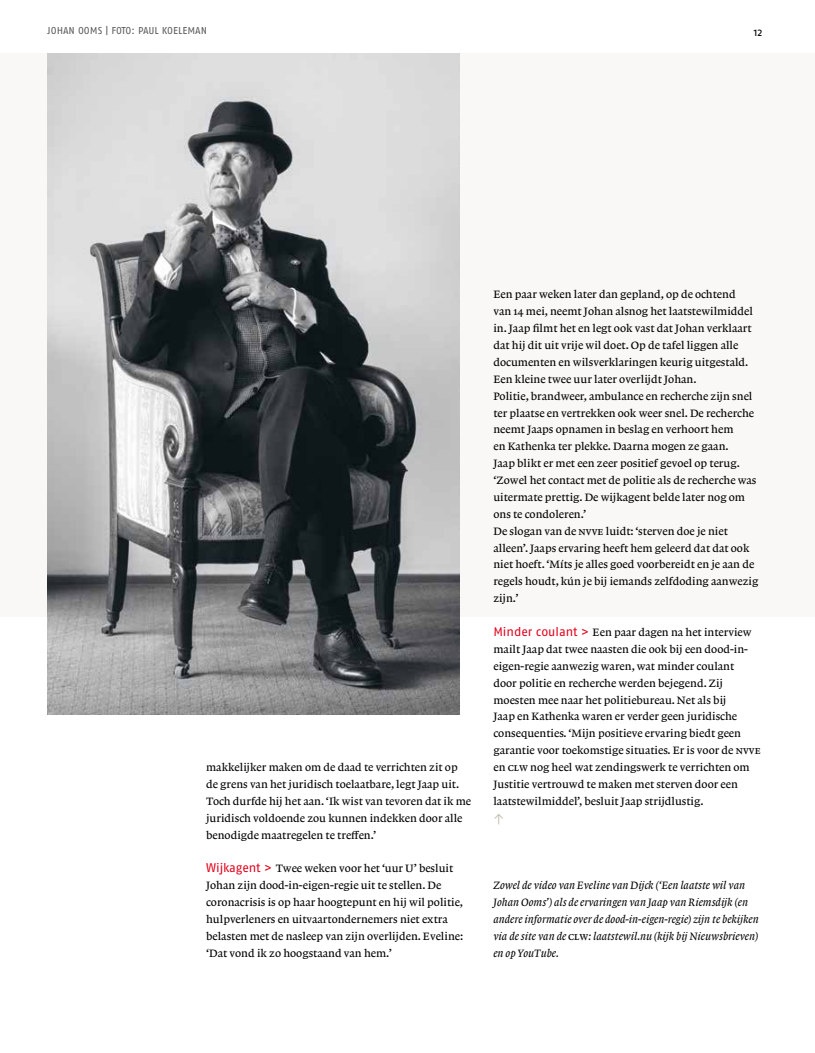
<style>
.page{position:relative;width:815px;height:1053px;background:#fff}
.page>*{position:absolute;margin:0;border:0;box-sizing:border-box;transform-origin:0 0}
.t1{font:11.25px/16.9px "Lexicon No 1 Roman A";color:#000}
.t2{font:11.25px/16.9px "Lexicon No 1 Italic A";color:#000}
.t3{font:11.25px "Fago No";color:#000}
.t4{font:11px "The Sans Expert";color:#bcbaab}
.t5{font:10px "Fago No Regular Lf Caps";letter-spacing:-.01em;color:#58585a}
.s1{font-family:"Fago No";font-size:12.5px;color:#e2001a}
.s2{font-family:"Lexicon No 1 Roman A Exp"}
</style>
<div class="page">
<div style="left:0;top:53px;width:815px;height:563px;background:#f9f8f6"></div>
<hr style="left:814px;top:54px;width:1px;height:163px;background:#e2001a">
<img style="left:47px;top:53px;width:412px;height:661px">
<p class="t5" style="left:47px;top:25px;width:161px">JOHAN OOMS | FOTO: PAUL KOELEMAN</p>
<p class="t3" style="left:754px;top:26px;width:10px">12</p>
<p class="t1" style="left:206px;top:759px;width:267px">makkelijker maken om de daad te verrichten zit op de grens van het juridisch toelaatbare, legt Jaap uit.<br>Toch durfde hij het aan. ‘Ik wist van tevoren dat ik me juridisch voldoende zou kunnen indekken door alle benodigde maatregelen te treffen.’</p>
<p class="t1" style="left:206px;top:860px;width:259px"><span class="s1">Wijkagent &gt;</span> Twee weken voor het ‘uur U’ besluit Johan zijn dood-in-eigen-regie uit te stellen. De coronacrisis is op haar hoogtepunt en hij wil politie, hulpverleners en uitvaartondernemers niet extra belasten met de nasleep van zijn overlijden. Eveline: ‘Dat vond ik zo hoogstaand van hem.’</p>
<p class="t1" style="left:493px;top:286px;width:267px">Een paar weken later dan gepland, op de ochtend<br>van 14 mei, neemt Johan alsnog het laatstewilmiddel in. Jaap filmt het en legt ook vast dat Johan verklaart dat hij dit uit vrije wil doet. Op de tafel liggen alle documenten en wilsverklaringen keurig uitgestald.<br>Een kleine twee uur later overlijdt Johan.<br>Politie, brandweer, ambulance en recherche zijn snel ter plaatse en vertrekken ook weer snel. De recherche neemt Jaaps opnamen in beslag en verhoort hem<br>en Kathenka ter plekke. Daarna mogen ze gaan.<br>Jaap blikt er met een zeer positief gevoel op terug. ‘Zowel het contact met de politie als de recherche was uitermate prettig. De wijkagent belde later nog om ons te condoleren.’<br>De slogan van de <span class="s2">nvve</span> luidt: ‘sterven doe je niet alleen’. Jaaps ervaring heeft hem geleerd dat dat ook niet hoeft. ‘Míts je alles goed voorbereidt en je aan de regels houdt, kún je bij iemands zelfdoding aanwezig zijn.’</p>
<p class="t1" style="left:493px;top:624px;width:269px"><span class="s1">Minder coulant &gt;</span> Een paar dagen na het interview mailt Jaap dat twee naasten die ook bij een dood-in&shy;eigen-regie aanwezig waren, wat minder coulant<br>door politie en recherche werden bejegend. Zij moesten mee naar het politiebureau. Net als bij<br>Jaap en Kathenka waren er verder geen juridische consequenties. ‘Mijn positieve ervaring biedt geen garantie voor toekomstige situaties. Er is voor de <span class="s2">nvve </span>en <span class="s2">clw</span> nog heel wat zendingswerk te verrichten om Justitie vertrouwd te maken met sterven door een laatstewilmiddel’, besluit Jaap strijdlustig.</p>
<p class="t4" style="left:493px;top:808px;width:12px">\</p>
<p class="t2" style="left:493px;top:876px;width:267px">Zowel de video van Eveline van Dijck (‘Een laatste wil van Johan Ooms’) als de ervaringen van Jaap van Riemsdijk (en andere informatie over de dood-in-eigen-regie) zijn te bekijken via de site van de <span class="s2">clw</span>: laatstewil.nu (kijk bij Nieuwsbrieven) en op YouTube.</p>
</div>
